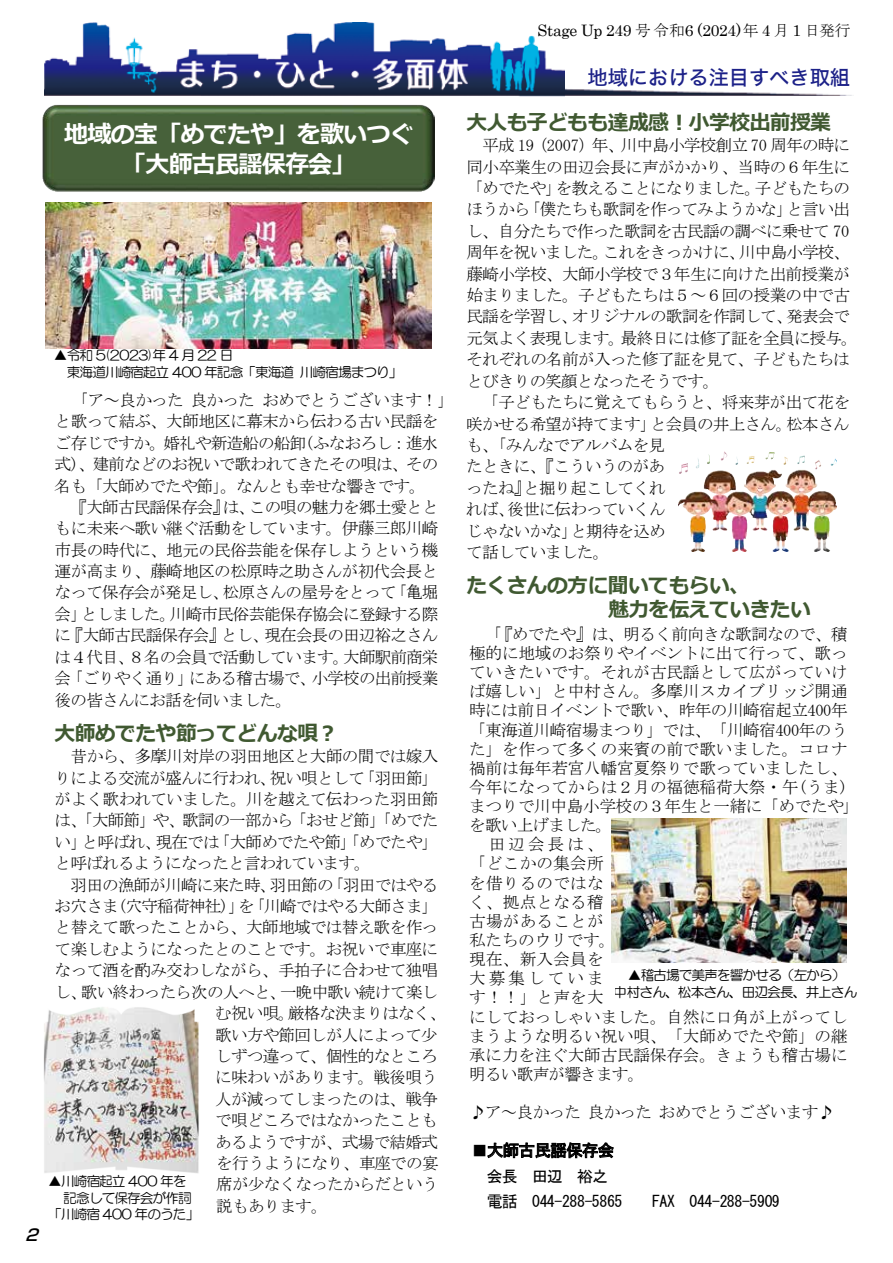
<style>
.page{position:relative;width:893px;height:1263px;background:#fff}
.page>*{position:absolute;margin:0;border:0;box-sizing:border-box;transform-origin:0 0}
.t1{font:700 24.15px/30.3px "Meiryo";letter-spacing:-.03em;color:#fff;text-align:center}
.t2{font:700 20.85px/23.7px "Meiryo";letter-spacing:-.035em;color:#405931}
.t3{font:20.25px "Hiragino Kaku W5 90 msp RKSJ H";color:#1c2188}
.t4{font:16.5px/21.5px "MS Mincho";letter-spacing:-.045em;color:#000}
.t5{font:16.5px/19.2px "MS Mincho";letter-spacing:-.005em;color:#000}
.t6{font:16.5px "MS Gothic";letter-spacing:-.045em;color:#000}
.t7{font:15.9px/25.5px "MS Gothic";letter-spacing:-.025em;color:#000}
.t8{font:italic 500 15.9px "Shin Go Pr 5";color:#000}
.t9{font:15.75px "Century";letter-spacing:-.02em;color:#000}
.t10{font:13.65px/16.5px "HG Maru Gothic MPRO";letter-spacing:-.08em;color:#000}
.s1{font-family:"MS Mincho"}
.s2{font-size:15.9px}
</style>
<div class="page">
<img style="left:45px;top:23px;width:807px;height:74px">
<img style="left:42px;top:104px;width:392px;height:88px">
<svg style="left:487px;top:1142px;width:127px;height:16px"></svg>
<img style="left:678px;top:452px;width:159px;height:100px">
<img style="left:45px;top:202px;width:386px;height:146px">
<img style="left:43px;top:1007px;width:156px;height:166px">
<img style="left:611px;top:818px;width:236px;height:145px">
<h1 class="t1" style="left:64px;top:120px;width:352px">地域の宝「めでたや」を歌いつぐ「大師古民謡保存会」</h1>
<p class="t8" style="left:24px;top:1222px;width:24px">２</p>
<p class="t10" style="left:67px;top:347px;width:337px;text-indent:-13px">▲令和 5(2023)年 4 月 22 日<br>東海道川崎宿起立 400 年記念「東海道川崎宿場まつり」</p>
<p class="t4" style="left:55px;top:389px;width:401px;text-indent:17px">「ア～良かった良かったおめでとうございます！」と歌って結ぶ、大師地区に幕末から伝わる古い民謡をご存じですか。婚礼や新造船の船卸(ふなおろし：進水式)、建前などのお祝いで歌われてきたその唄は、その名も「大師めでたや節」。なんとも幸せな響きです。</p>
<p class="t4" style="left:55px;top:496px;width:385px;text-align:justify;text-indent:16px">『大師古民謡保存会』は、この唄の魅力を郷土愛とともに未来へ歌い継ぐ活動をしています。伊藤三郎川崎市長の時代に、地元の民俗芸能を保存しようという機運が高まり、藤崎地区の松原時之助さんが初代会長となって保存会が発足し、松原さんの屋号をとって「亀堀会」としました。川崎市民俗芸能保存協会に登録する際に『大師古民謡保存会』とし、現在会長の田辺裕之さんは４代目、８名の会員で活動しています。大師駅前商栄会「ごりやく通り」にある稽古場で、小学校の出前授業後の皆さんにお話を伺いました。</p>
<p class="t2" style="left:55px;top:723px;width:285px">大師めでたや節ってどんな唄︖</p>
<p class="t4" style="left:55px;top:745px;width:385px;text-align:justify;text-indent:16px">昔から、多摩川対岸の羽田地区と大師の間では嫁入りによる交流が盛んに行われ、祝い唄として「羽田節」がよく歌われていました。川を越えて伝わった羽田節は、「大師節」や、歌詞の一部から「おせど節」「めでたい」と呼ばれ、現在では「大師めでたや節」「めでたや」と呼ばれるようになったと言われています。</p>
<p class="t4" style="left:70px;top:874px;width:369px">羽田の漁師が川崎に来た時、羽田節の「羽田ではやる</p>
<p class="t4" style="left:55px;top:895px;width:385px">お穴さま(穴守稲荷神社)」を「川崎ではやる大師さま」</p>
<p class="t4" style="left:55px;top:917px;width:385px">と替えて歌ったことから、大師地域では替え歌を作っ</p>
<p class="t4" style="left:55px;top:938px;width:385px">て楽しむようになったとのことです。お祝いで車座に</p>
<p class="t4" style="left:55px;top:959px;width:385px">なって酒を酌み交わしながら、手拍子に合わせて独唱</p>
<p class="t4" style="left:55px;top:981px;width:385px">し、歌い終わったら次の人へと、一晩中歌い続けて楽し</p>
<p class="t4" style="left:215px;top:1002px;width:233px">む祝い唄。厳格な決まりはなく、</p>
<p class="t4" style="left:215px;top:1024px;width:224px">歌い方や節回しが人によって少</p>
<p class="t4" style="left:215px;top:1045px;width:224px">しずつ違って、個性的なところ</p>
<p class="t4" style="left:215px;top:1066px;width:224px">に味わいがあります。戦後唄う</p>
<p class="t4" style="left:215px;top:1088px;width:224px">人が減ってしまったのは、戦争</p>
<p class="t4" style="left:215px;top:1109px;width:224px">で唄どころではなかったことも</p>
<p class="t4" style="left:215px;top:1131px;width:224px">あるようですが、式場で結婚式</p>
<p class="t4" style="left:216px;top:1152px;width:224px">を行うようになり、車座での宴</p>
<p class="t4" style="left:216px;top:1174px;width:224px">席が少なくなったからだという</p>
<p class="t4" style="left:216px;top:1195px;width:113px">説もあります。</p>
<p class="t10" style="left:48px;top:1173px;width:140px">▲川崎宿起立 400 年を</p>
<p class="t10" style="left:63px;top:1189px;width:130px">記念して保存会が作詞</p>
<p class="t10" style="left:48px;top:1206px;width:153px">「川崎宿 400 年のうた」</p>
<p class="t9" style="left:538px;top:17px;width:314px">Stage Up 249 <span class="s1">号令和</span>6 (2024)<span class="s1">年</span> 4 <span class="s1">月</span> 1 <span class="s1">日発行</span></p>
<p class="t3" style="left:587px;top:67px;width:264px">地域における注目すべき取組</p>
<p class="t2" style="left:466px;top:112px;width:366px">大人も子どもも達成感︕小学校出前授業</p>
<p class="t4" style="left:466px;top:135px;width:393px;text-indent:16px">平成 19（2007）年、川中島小学校創立 70 周年の時に同小卒業生の田辺会長に声がかかり、当時の６年生に「めでたや」を教えることになりました。子どもたちのほうから「僕たちも歌詞を作ってみようかな」と言い出し、自分たちで作った歌詞を古民謡の調べに乗せて 70周年を祝いました。これをきっかけに、川中島小学校、藤崎小学校、大師小学校で３年生に向けた出前授業が始まりました。子どもたちは５～６回の授業の中で古民謡を学習し、オリジナルの歌詞を作詞して、発表会で元気よく表現します。最終日には修了証を全員に授与。それぞれの名前が入った修了証を見て、子どもたちはとびきりの笑顔となったそうです。</p>
<p class="t4" style="left:466px;top:391px;width:385px;text-indent:16px">「子どもたちに覚えてもらうと、将来芽が出て花を咲かせる希望が持てます」と会員の井上さん。松本さんも、「みんなでアルバムを見<br>たときに、『こういうのがあ<br>ったね』と掘り起こしてくれ<br>れば、後世に伝わっていくん<br>じゃないかな」と期待を込め<br>て話していました。</p>
<p class="t2" style="left:608px;top:575px;width:204px;text-indent:-142px">たくさんの方に聞いてもらい、<br>魅力を伝えていきたい</p>
<p class="t5" style="left:469px;top:624px;width:391px">　「『めでたや』は、明るく前向きな歌詞なので、積極的に地域のお祭りやイベントに出て行って、歌っていきたいです。それが古民謡として広がっていけば嬉しい」と中村さん。多摩川スカイブリッジ開通時には前日イベントで歌い、昨年の川崎宿起立400年「東海道川崎宿場まつり」では、「川崎宿400年のうた」を作って多くの来賓の前で歌いました。コロナ禍前は毎年若宮八幡宮夏祭りで歌っていましたし、今年になってからは２月の福徳稲荷大祭・午(うま)まつりで川中島小学校の３年生と一緒に「めでたや」を歌い上げました。<br>　田辺会長は、<br>「どこかの集会所<br>を借りるのではな<br>く、拠点となる稽<br>古場があることが<br>私たちのウリです。<br>現在、新入会員を<br>大募集していま<br>す！！」と声を大<br>にしておっしゃいました。自然に口角が上がってしまうような明るい祝い唄、「大師めでたや節」の継承に力を注ぐ大師古民謡保存会。きょうも稽古場に明るい歌声が響きます。</p>
<p class="t4" style="left:469px;top:1101px;width:366px">♪ア～良かった 良かった おめでとうございます♪</p>
<p class="t10" style="left:614px;top:967px;width:245px;text-align:center">▲稽古場で美声を響かせる（左から）<br>中村さん、松本さん、田辺会長、井上さん</p>
<p class="t6" style="left:472px;top:1142px;width:144px"><span class="s2">■</span>大師古民謡保存会</p>
<p class="t7" style="left:487px;top:1163px;width:137px">会長 田辺 裕之電話 044-288-5865</p>
<p class="t7" style="left:652px;top:1189px;width:129px">FAX 044-288-5909</p>
</div>
